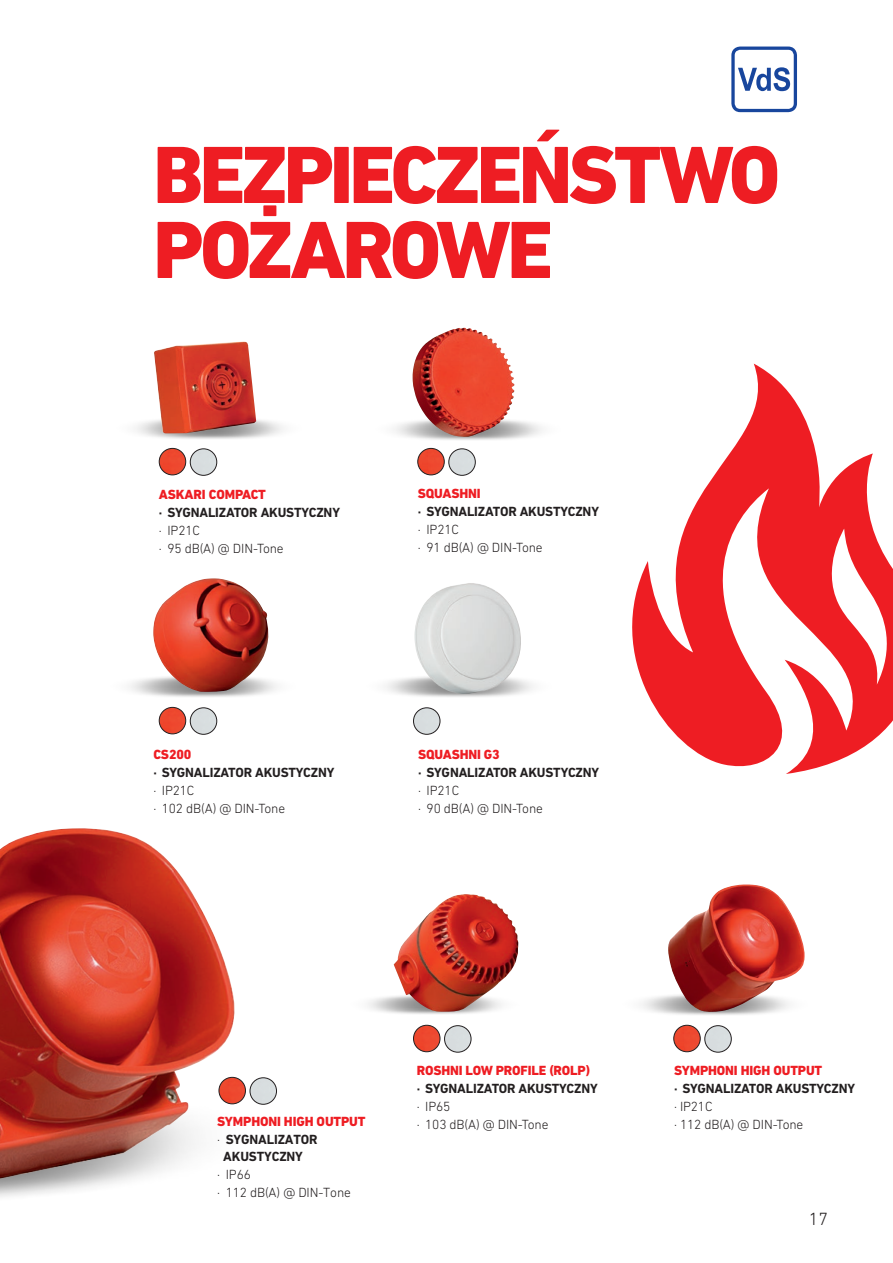
<style>
.page{position:relative;width:893px;height:1263px;background:#fff}
.page>*{position:absolute;margin:0;border:0;box-sizing:border-box;transform-origin:0 0}
.t1{font:800 82.5px/75px "DIN Next LT Pro";letter-spacing:-.05em;color:#ee1d23}
.t2{font:300 18px "DIN Next LT Pro";color:#231f20}
.t3{font:300 13.5px/18px "DIN Next LT Pro";letter-spacing:-.01em;color:#231f20}
.t4{font:700 13.5px/16.2px "DIN Next LT Pro";letter-spacing:-.01em;color:#231f20}
.t5{font:800 13.5px "DIN Next LT Pro";letter-spacing:-.01em;color:#ee1d23}
.s1{font-weight:300}
</style>
<div class="page">
<svg style="left:632px;top:364px;width:261px;height:410px"></svg>
<img style="left:394px;top:894px;width:125px;height:118px">
<img style="left:413px;top:327px;width:102px;height:110px">
<img style="left:414px;top:583px;width:109px;height:113px">
<img style="left:154px;top:341px;width:102px;height:92px">
<img style="left:153px;top:578px;width:117px;height:114px">
<img style="left:668px;top:884px;width:137px;height:128px">
<svg style="left:731px;top:47px;width:66px;height:65px"></svg>
<img style="left:0;top:1079px;width:277px;height:118px">
<img style="left:0;top:828px;width:244px;height:351px">
<img style="left:159px;top:448px;width:27px;height:27px;border-radius:13px">
<div style="left:159px;top:448px;width:27px;height:27px;border:1px solid #231f20;border-radius:50%"></div>
<img style="left:190px;top:449px;width:27px;height:26px;border-radius:13px">
<div style="left:190px;top:449px;width:27px;height:26px;border:1px solid #231f20;border-radius:50%"></div>
<img style="left:159px;top:707px;width:27px;height:27px;border-radius:13px">
<div style="left:159px;top:707px;width:27px;height:27px;border:1px solid #231f20;border-radius:50%"></div>
<img style="left:190px;top:708px;width:27px;height:26px;border-radius:13px">
<div style="left:190px;top:708px;width:27px;height:26px;border:1px solid #231f20;border-radius:50%"></div>
<img style="left:418px;top:448px;width:26px;height:27px;border-radius:13px">
<div style="left:418px;top:448px;width:26px;height:27px;border:1px solid #231f20;border-radius:50%"></div>
<img style="left:449px;top:449px;width:26px;height:26px;border-radius:13px">
<div style="left:449px;top:449px;width:26px;height:26px;border:1px solid #231f20;border-radius:50%"></div>
<img style="left:413px;top:708px;width:27px;height:26px;border-radius:13px">
<div style="left:413px;top:708px;width:27px;height:26px;border:1px solid #231f20;border-radius:50%"></div>
<img style="left:413px;top:1025px;width:27px;height:27px;border-radius:13px">
<div style="left:413px;top:1025px;width:27px;height:27px;border:1px solid #231f20;border-radius:50%"></div>
<img style="left:445px;top:1026px;width:26px;height:26px;border-radius:13px">
<div style="left:444px;top:1025px;width:27px;height:27px;border:1px solid #231f20;border-radius:50%"></div>
<img style="left:219px;top:1077px;width:26px;height:27px;border-radius:13px">
<div style="left:219px;top:1077px;width:27px;height:27px;border:1px solid #231f20;border-radius:50%"></div>
<img style="left:250px;top:1078px;width:26px;height:26px;border-radius:13px">
<div style="left:250px;top:1077px;width:27px;height:27px;border:1px solid #231f20;border-radius:50%"></div>
<img style="left:674px;top:1025px;width:26px;height:27px;border-radius:13px">
<div style="left:674px;top:1025px;width:26px;height:27px;border:1px solid #231f20;border-radius:50%"></div>
<img style="left:705px;top:1026px;width:26px;height:26px;border-radius:13px">
<div style="left:705px;top:1025px;width:26px;height:27px;border:1px solid #231f20;border-radius:50%"></div>
<h1 class="t1" style="left:153px;top:137px;width:629px">BEZPIECZEŃSTWO<br>POŻAROWE</h1>
<p class="t5" style="left:159px;top:486px;width:109px">ASKARI COMPACT</p>
<p class="t4" style="left:159px;top:504px;width:183px">· SYGNALIZATOR AKUSTYCZNY</p>
<p class="t3" style="left:159px;top:521px;width:126px">· IP21C<br>· 95 dB(A) @ DIN-Tone</p>
<p class="t5" style="left:153px;top:746px;width:40px">CS200</p>
<p class="t4" style="left:153px;top:764px;width:183px">· SYGNALIZATOR AKUSTYCZNY</p>
<p class="t3" style="left:153px;top:781px;width:133px">· IP21C<br>· 102 dB(A) @ DIN-Tone</p>
<p class="t5" style="left:418px;top:485px;width:64px">SQUASHNI</p>
<p class="t4" style="left:418px;top:503px;width:183px">· SYGNALIZATOR AKUSTYCZNY</p>
<p class="t3" style="left:418px;top:520px;width:126px">· IP21C<br>· 91 dB(A) @ DIN-Tone</p>
<p class="t5" style="left:418px;top:747px;width:83px">SQUASHNI G3</p>
<p class="t4" style="left:418px;top:765px;width:183px">· SYGNALIZATOR AKUSTYCZNY</p>
<p class="t3" style="left:418px;top:782px;width:126px">· IP21C<br>· 90 dB(A) @ DIN-Tone</p>
<p class="t5" style="left:417px;top:1063px;width:175px">ROSHNI LOW PROFILE (ROLP)</p>
<p class="t4" style="left:417px;top:1080px;width:183px">· SYGNALIZATOR AKUSTYCZNY</p>
<p class="t3" style="left:417px;top:1097px;width:133px">· IP65<br>· 103 dB(A) @ DIN-Tone</p>
<p class="t5" style="left:674px;top:1063px;width:150px">SYMPHONI HIGH OUTPUT</p>
<p class="t4" style="left:674px;top:1081px;width:183px">· SYGNALIZATOR AKUSTYCZNY</p>
<p class="t3" style="left:674px;top:1098px;width:40px">· IP21C</p>
<p class="t5" style="left:217px;top:1114px;width:150px">SYMPHONI HIGH OUTPUT</p>
<p class="t3" style="left:674px;top:1116px;width:131px">· 112 dB(A) @ DIN-Tone</p>
<p class="t4" style="left:223px;top:1132px;width:96px;text-indent:-6px"><span class="s1">·</span> SYGNALIZATOR<br>AKUSTYCZNY</p>
<p class="t3" style="left:217px;top:1165px;width:135px">· IP66<br>· 112 dB(A) @ DIN-Tone</p>
<h2 class="t2" style="left:809px;top:1209px;width:21px">17</h2>
</div>
